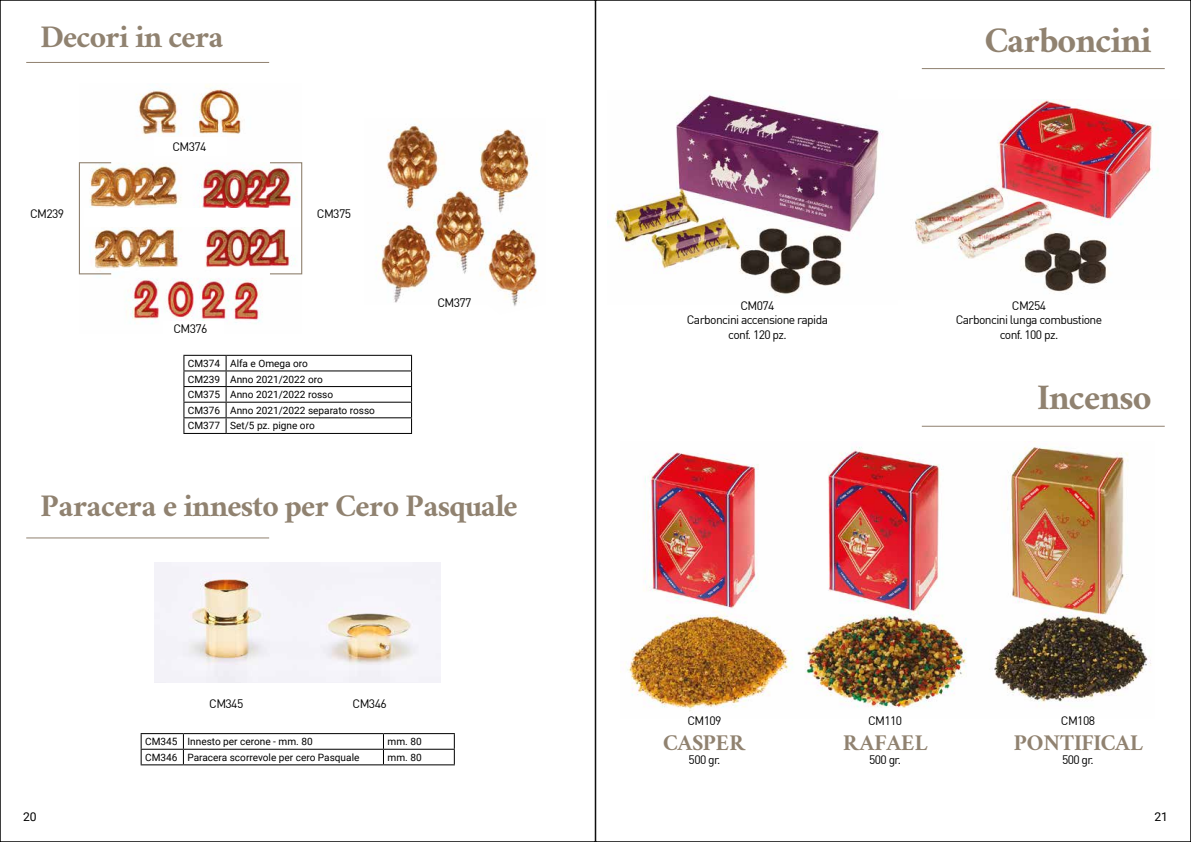
<style>
.page{position:relative;width:1191px;height:842px;background:#fff}
.page>*{position:absolute;margin:0;border:0;box-sizing:border-box;transform-origin:0 0}
.t1{font:40.3px "Ramaraja";color:#908270}
.t2{font:35.3px "Ramaraja";color:#908270}
.t3{font:25.2px "Ramaraja";color:#908270}
.t4{font:12.1px/14.5px "DIN";letter-spacing:-.05em;color:#000;text-align:center}
.t5{font:12.1px "Roboto";color:#000}
.t6{font:10.1px/15.6px "Roboto";color:#000}
</style>
<div class="page">
<img style="left:155px;top:563px;width:285px;height:120px">
<hr style="left:26px;top:537px;width:243px;height:1px;background:#908270">
<img style="left:376px;top:124px;width:161px;height:182px">
<img style="left:79px;top:85px;width:223px;height:239px">
<div style="left:163px;top:322px;width:60px;height:20px;background:#fff"></div>
<div style="left:84px;top:209px;width:221px;height:18px;background:#fff"></div>
<div style="left:154px;top:137px;width:72px;height:19px;background:#fff"></div>
<hr style="left:183px;top:355px;width:43px;height:1px;background:#000">
<hr style="left:226px;top:355px;width:186px;height:1px;background:#000">
<hr style="left:183px;top:370px;width:43px;height:1px;background:#000">
<hr style="left:226px;top:370px;width:186px;height:1px;background:#000">
<hr style="left:183px;top:386px;width:43px;height:1px;background:#000">
<hr style="left:226px;top:386px;width:186px;height:1px;background:#000">
<hr style="left:183px;top:402px;width:43px;height:1px;background:#000">
<hr style="left:226px;top:402px;width:186px;height:1px;background:#000">
<hr style="left:183px;top:417px;width:43px;height:1px;background:#000">
<svg style="left:183px;top:356px;width:1px;height:77px"></svg>
<hr style="left:226px;top:417px;width:186px;height:1px;background:#000">
<svg style="left:226px;top:356px;width:1px;height:77px"></svg>
<svg style="left:411px;top:356px;width:1px;height:77px"></svg>
<hr style="left:183px;top:433px;width:43px;height:1px;background:#000">
<hr style="left:226px;top:433px;width:186px;height:1px;background:#000">
<div style="left:269px;top:162px;width:33px;height:112px;border:1px solid #908270"></div>
<div style="left:79px;top:162px;width:33px;height:112px;border:1px solid #908270"></div>
<hr style="left:141px;top:733px;width:42px;height:1px;background:#000">
<hr style="left:183px;top:733px;width:200px;height:1px;background:#000">
<hr style="left:383px;top:733px;width:72px;height:1px;background:#000">
<hr style="left:141px;top:749px;width:42px;height:1px;background:#000">
<svg style="left:141px;top:734px;width:1px;height:30px"></svg>
<hr style="left:183px;top:749px;width:200px;height:1px;background:#000">
<svg style="left:183px;top:734px;width:1px;height:30px"></svg>
<hr style="left:383px;top:749px;width:72px;height:1px;background:#000">
<svg style="left:383px;top:734px;width:1px;height:30px"></svg>
<svg style="left:454px;top:734px;width:1px;height:30px"></svg>
<hr style="left:141px;top:764px;width:42px;height:1px;background:#000">
<hr style="left:183px;top:764px;width:200px;height:1px;background:#000">
<hr style="left:383px;top:764px;width:72px;height:1px;background:#000">
<hr style="left:26px;top:62px;width:243px;height:1px;background:#908270">
<img style="left:620px;top:441px;width:531px;height:270px">
<hr style="left:921px;top:426px;width:243px;height:1px;background:#908270">
<img style="left:607px;top:95px;width:274px;height:201px">
<img style="left:915px;top:99px;width:244px;height:193px">
<hr style="left:921px;top:68px;width:243px;height:1px;background:#908270">
<h2 class="t2" style="left:41px;top:14px;width:184px">Decori in cera</h2>
<p class="t4" style="left:172px;top:139px;width:36px">CM374</p>
<p class="t4" style="left:30px;top:206px;width:36px">CM239</p>
<p class="t4" style="left:317px;top:206px;width:36px">CM375</p>
<p class="t4" style="left:173px;top:322px;width:36px">CM376</p>
<p class="t6" style="left:188px;top:355px;width:189px">CM374 Alfa e Omega oro<br>CM239 Anno 2021/2022 oro<br>CM375 Anno 2021/2022 rosso<br>CM376 Anno 2021/2022 separato rosso<br>CM377 Set/5 pz. pigne oro</p>
<p class="t4" style="left:437px;top:295px;width:36px">CM377</p>
<h2 class="t2" style="left:41px;top:483px;width:478px">Paracera e innesto per Cero Pasquale</h2>
<p class="t4" style="left:209px;top:696px;width:36px">CM345</p>
<p class="t4" style="left:352px;top:696px;width:36px">CM346</p>
<p class="t5" style="left:23px;top:808px;width:15px">20</p>
<p class="t6" style="left:145px;top:733px;width:169px">CM345 Innesto per cerone - mm. 80</p>
<p class="t6" style="left:387px;top:733px;width:36px">mm. 80</p>
<p class="t6" style="left:145px;top:749px;width:216px">CM346 Paracera scorrevole per cero Pasquale</p>
<p class="t6" style="left:387px;top:749px;width:36px">mm. 80</p>
<h1 class="t1" style="left:984px;top:14px;width:167px">Carboncini</h1>
<p class="t4" style="left:687px;top:298px;width:143px">CM074<br>Carboncini accensione rapida conf. 120 pz.</p>
<p class="t4" style="left:955px;top:298px;width:148px">CM254<br>Carboncini lunga combustione conf. 100 pz.</p>
<h1 class="t1" style="left:1037px;top:371px;width:115px">Incenso</h1>
<p class="t4" style="left:687px;top:713px;width:36px">CM109</p>
<h3 class="t3" style="left:663px;top:726px;width:84px">CASPER</h3>
<p class="t4" style="left:688px;top:752px;width:33px">500 gr.</p>
<p class="t4" style="left:868px;top:713px;width:36px">CM110</p>
<h3 class="t3" style="left:843px;top:726px;width:85px">RAFAEL</h3>
<p class="t4" style="left:869px;top:752px;width:33px">500 gr.</p>
<p class="t4" style="left:1061px;top:713px;width:36px">CM108</p>
<h3 class="t3" style="left:1013px;top:726px;width:130px">PONTIFICAL</h3>
<p class="t4" style="left:1062px;top:752px;width:33px">500 gr.</p>
<p class="t5" style="left:1154px;top:808px;width:15px">21</p>
</div>
